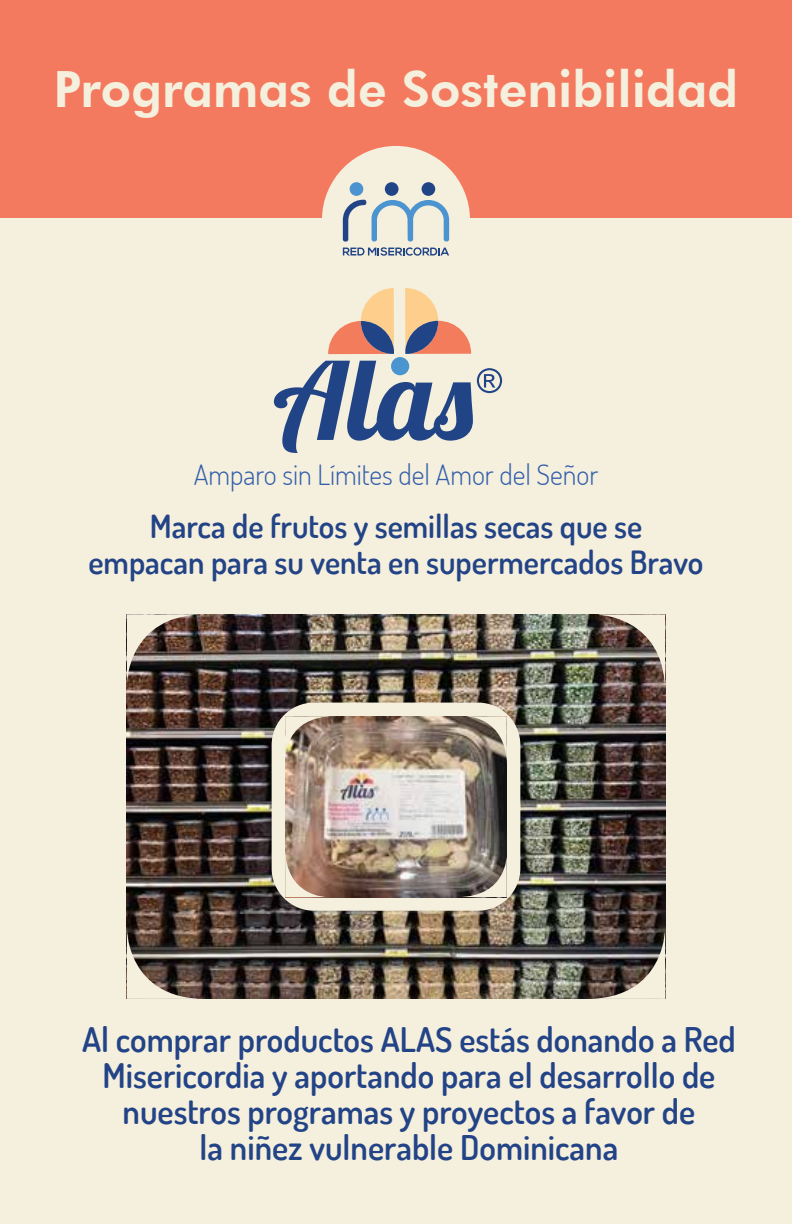
<style>
.page{position:relative;width:792px;height:1224px;background:#fff}
.page>*{position:absolute;margin:0;border:0;box-sizing:border-box;transform-origin:0 0}
.t1{font:800 50px "Futura BT";color:#f5efdd}
.t2{font:600 34px/36px "Dosis";color:#224386;text-align:center}
.t3{font:600 32px/36px "Dosis";color:#224386;text-align:center}
.t4{font:300 28px "Dosis";color:#325eab}
</style>
<div class="page">
<div style="left:0;top:1px;width:792px;height:1223px;background:#f5efdd"></div>
<div style="left:0;top:0;width:792px;height:218px;background:#f47a5f"></div>
<div style="left:322px;top:146px;width:148px;height:148px;background:#f5efdd;border-radius:50%"></div>
<div style="left:350px;top:182px;width:13px;height:14px;background:#4b94d0;border-radius:50%"></div>
<div style="left:385px;top:182px;width:14px;height:14px;background:#204485;border-radius:50%"></div>
<div style="left:422px;top:182px;width:13px;height:14px;background:#204485;border-radius:50%"></div>
<svg style="left:343px;top:200px;width:106px;height:56px"></svg>
<img style="left:127px;top:614px;width:538px;height:385px">
<img style="left:595px;top:614px;width:70px;height:79px">
<img style="left:127px;top:614px;width:78px;height:71px">
<img style="left:508px;top:929px;width:157px;height:70px">
<svg style="left:127px;top:929px;width:157px;height:70px;background:#5f534c"></svg>
<div style="left:272px;top:703px;width:248px;height:208px;background:#f5efdd;border-radius:43px"></div>
<img style="left:285px;top:716px;width:222px;height:181px">
<svg style="left:465px;top:716px;width:42px;height:49px"></svg>
<svg style="left:285px;top:716px;width:49px;height:42px"></svg>
<svg style="left:285px;top:848px;width:42px;height:49px"></svg>
<svg style="left:458px;top:856px;width:49px;height:41px"></svg>
<div style="left:391px;top:357px;width:18px;height:18px;background:#4a94d0;border-radius:50%"></div>
<svg style="left:328px;top:288px;width:66px;height:66px"></svg>
<svg style="left:405px;top:288px;width:66px;height:66px"></svg>
<svg style="left:274px;top:361px;width:228px;height:92px"></svg>
<h1 class="t1" style="left:54px;top:59px;width:686px">Programas de Sostenibilidad</h1>
<p class="t4" style="left:194px;top:457px;width:406px">Amparo sin Límites del Amor del Señor</p>
<p class="t3" style="left:88px;top:508px;width:617px">Marca de frutos y semillas secas que se empacan para su venta en supermercados Bravo</p>
<p class="t2" style="left:82px;top:1021px;width:655px">Al comprar productos ALAS estás donando a Red Misericordia y aportando para el desarrollo de nuestros programas y proyectos a favor de<br>la niñez vulnerable Dominicana</p>
</div>
